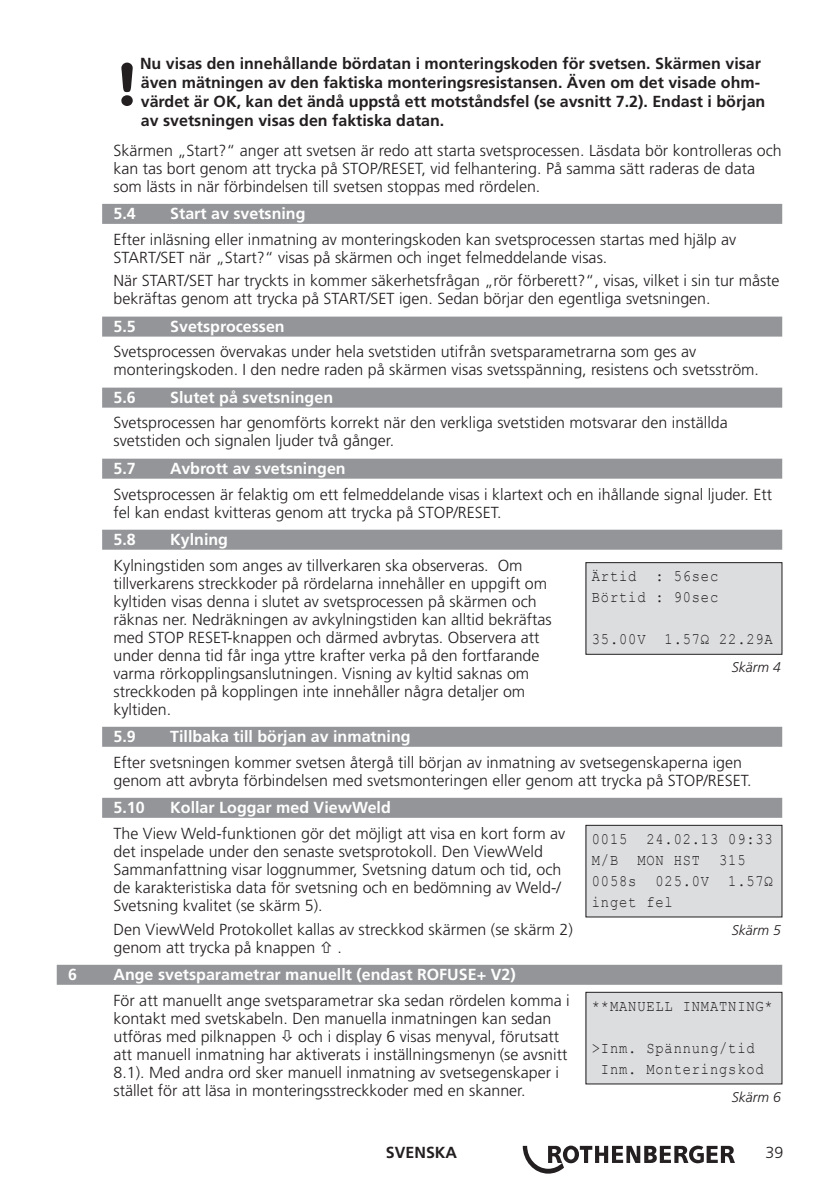
<style>
.page{position:relative;width:840px;height:1191px;background:#fff}
.page>*{position:absolute;margin:0;border:0;box-sizing:border-box;transform-origin:0 0}
.t1{font:300 16px/18px "Frutiger LT";color:#231f20}
.t2{font:700 16px/19.2px "Frutiger LT";color:#231f20}
.t3{font:700 16px "Frutiger LT";color:#fff}
.t4{font:16px/21px "Courier New";letter-spacing:.06em;color:#231f20;scale:.86 1}
.t5{font:italic 300 14px "Frutiger LT";color:#231f20}
</style>
<div class="page">
<svg style="left:522px;top:1145px;width:212px;height:28px"></svg>
<div style="left:102px;top:204px;width:679px;height:20px;background:#939598"></div>
<div style="left:102px;top:316px;width:679px;height:20px;background:#939598"></div>
<div style="left:102px;top:387px;width:679px;height:20px;background:#939598"></div>
<div style="left:102px;top:458px;width:679px;height:20px;background:#939598"></div>
<div style="left:102px;top:530px;width:679px;height:20px;background:#939598"></div>
<div style="left:102px;top:727px;width:679px;height:20px;background:#939598"></div>
<div style="left:102px;top:798px;width:679px;height:20px;background:#939598"></div>
<div style="left:57px;top:964px;width:724px;height:20px;background:#939598"></div>
<svg style="left:121px;top:63px;width:12px;height:43px"></svg>
<div style="left:585px;top:562px;width:196px;height:92px;background:#dcdddf"></div>
<div style="left:585px;top:562px;width:196px;height:92px;border:1px solid #231f20"></div>
<div style="left:585px;top:825px;width:196px;height:92px;background:#dcdddf"></div>
<div style="left:585px;top:825px;width:196px;height:92px;border:1px solid #231f20"></div>
<div style="left:585px;top:992px;width:196px;height:92px;background:#dcdddf"></div>
<div style="left:585px;top:992px;width:196px;height:92px;border:1px solid #231f20"></div>
<p class="t2" style="left:140px;top:54px;width:626px">Nu visas den innehållande bördatan i monteringskoden för svetsen. Skärmen visar även mätningen av den faktiska monteringsresistansen. Även om det visade ohm&shy;värdet är OK, kan det ändå uppstå ett motståndsfel (se avsnitt 7.2). Endast i början av svetsningen visas den faktiska datan.</p>
<p class="t1" style="left:113px;top:141px;width:669px">Skärmen „Start?“ anger att svetsen är redo att starta svetsprocessen. Läsdata bör kontrolleras och kan tas bort genom att trycka på STOP/RESET, vid felhantering. På samma sätt raderas de data som lästs in när förbindelsen till svetsen stoppas med rördelen.</p>
<p class="t3" style="left:113px;top:204px;width:24px">5.4</p>
<p class="t3" style="left:170px;top:204px;width:137px">Start av svetsning</p>
<p class="t1" style="left:113px;top:230px;width:623px">Efter inläsning eller inmatning av monteringskoden kan svetsprocessen startas med hjälp av<br>START/SET när „Start?“ visas på skärmen och inget felmeddelande visas.</p>
<p class="t1" style="left:113px;top:272px;width:667px">När START/SET har tryckts in kommer säkerhetsfrågan „rör förberett?“, visas, vilket i sin tur måste bekräftas genom att trycka på START/SET igen. Sedan börjar den egentliga svetsningen.</p>
<p class="t3" style="left:113px;top:317px;width:24px">5.5</p>
<p class="t3" style="left:170px;top:317px;width:116px">Svetsprocessen</p>
<p class="t1" style="left:113px;top:343px;width:646px">Svetsprocessen övervakas under hela svetstiden utifrån svetsparametrarna som ges av monteringskoden. I den nedre raden på skärmen visas svetsspänning, resistens och svetsström.</p>
<p class="t3" style="left:113px;top:388px;width:24px">5.6</p>
<p class="t3" style="left:170px;top:388px;width:164px">Slutet på svetsningen</p>
<p class="t1" style="left:113px;top:414px;width:615px">Svetsprocessen har genomförts korrekt när den verkliga svetstiden motsvarar den inställda svetstiden och signalen ljuder två gånger.</p>
<p class="t3" style="left:113px;top:459px;width:24px">5.7</p>
<p class="t3" style="left:170px;top:459px;width:177px">Avbrott av svetsningen</p>
<p class="t1" style="left:113px;top:485px;width:659px">Svetsprocessen är felaktig om ett felmeddelande visas i klartext och en ihållande signal ljuder. Ett fel kan endast kvitteras genom att trycka på STOP/RESET.</p>
<p class="t3" style="left:113px;top:530px;width:24px">5.8</p>
<p class="t3" style="left:170px;top:530px;width:59px">Kylning</p>
<p class="t1" style="left:113px;top:556px;width:376px">Kylningstiden som anges av tillverkaren ska observeras.</p>
<p class="t1" style="left:113px;top:556px;width:439px;text-indent:384px">Om tillverkarens streckkoder på rördelarna innehåller en uppgift om kyltiden visas denna i slutet av svetsprocessen på skärmen och räknas ner. Nedräkningen av avkylningstiden kan alltid bekräftas med STOP RESET-knappen och därmed avbrytas. Observera att under denna tid får inga yttre krafter verka på den fortfarande varma rörkopplingsanslutningen. Visning av kyltid saknas om streckkoden på kopplingen inte innehåller några detaljer om kyltiden.</p>
<p class="t3" style="left:113px;top:727px;width:24px">5.9</p>
<p class="t3" style="left:170px;top:727px;width:242px">Tillbaka till början av inmatning</p>
<p class="t1" style="left:113px;top:753px;width:639px">Efter svetsningen kommer svetsen återgå till början av inmatning av svetsegenskaperna igen genom att avbryta förbindelsen med svetsmonteringen eller genom att trycka på STOP/RESET.</p>
<p class="t3" style="left:113px;top:798px;width:33px">5.10</p>
<p class="t3" style="left:170px;top:798px;width:222px">Kollar Loggar med ViewWeld</p>
<p class="t1" style="left:113px;top:824px;width:453px">The View Weld-funktionen gör det möjligt att visa en kort form av</p>
<p class="t4" style="left:591px;top:565px;width:148px">Ärtid : 56sec<br>Börtid : 90sec</p>
<p class="t4" style="left:591px;top:628px;width:212px">35.00V 1.57Ω 22.29A</p>
<p class="t5" style="left:731px;top:659px;width:50px">Skärm 4</p>
<p class="t4" style="left:591px;top:828px;width:212px">0015 24.02.13 09:33<br>M/B MON HST 315<br>0058s 025.0V 1.57Ω inget fel</p>
<p class="t1" style="left:113px;top:842px;width:449px">det inspelade under den senaste svetsprotokoll. Den ViewWeld Sammanfattning visar loggnummer, Svetsning datum och tid, och de karakteristiska data för svetsning och en bedömning av Weld-/ Svetsning kvalitet (se skärm 5).</p>
<p class="t1" style="left:113px;top:920px;width:460px">Den ViewWeld Protokollet kallas av streckkod skärmen (se skärm 2) genom att trycka på knappen</p>
<p class="t5" style="left:731px;top:922px;width:51px">Skärm 5</p>
<p class="t1" style="left:337px;top:938px;width:6px">.</p>
<p class="t3" style="left:68px;top:965px;width:10px">6</p>
<p class="t3" style="left:113px;top:965px;width:403px">Ange svetsparametrar manuellt (endast ROFUSE+ V2)</p>
<p class="t1" style="left:113px;top:991px;width:457px">För att manuellt ange svetsparametrar ska sedan rördelen komma i</p>
<p class="t1" style="left:113px;top:1009px;width:439px">kontakt med svetskabeln. Den manuella inmatningen kan sedan utföras med pilknappen</p>
<p class="t1" style="left:113px;top:1027px;width:455px;text-indent:185px">och i display 6 visas menyval, förutsatt att manuell inmatning har aktiverats i inställningsmenyn (se avsnitt 8.1). Med andra ord sker manuell inmatning av svetsegenskaper i stället för att läsa in monteringsstreckkoder med en skanner.</p>
<p class="t4" style="left:591px;top:994px;width:212px">**MANUELL INMATNING*</p>
<p class="t4" style="left:591px;top:1036px;width:201px;text-align:center">&gt;Inm. Spännung/tid<br>Inm. Monteringskod</p>
<p class="t5" style="left:731px;top:1089px;width:50px">Skärm 6</p>
<p class="t2" style="left:386px;top:1142px;width:73px">SVENSKA</p>
<p class="t1" style="left:765px;top:1143px;width:19px">39</p>
</div>
